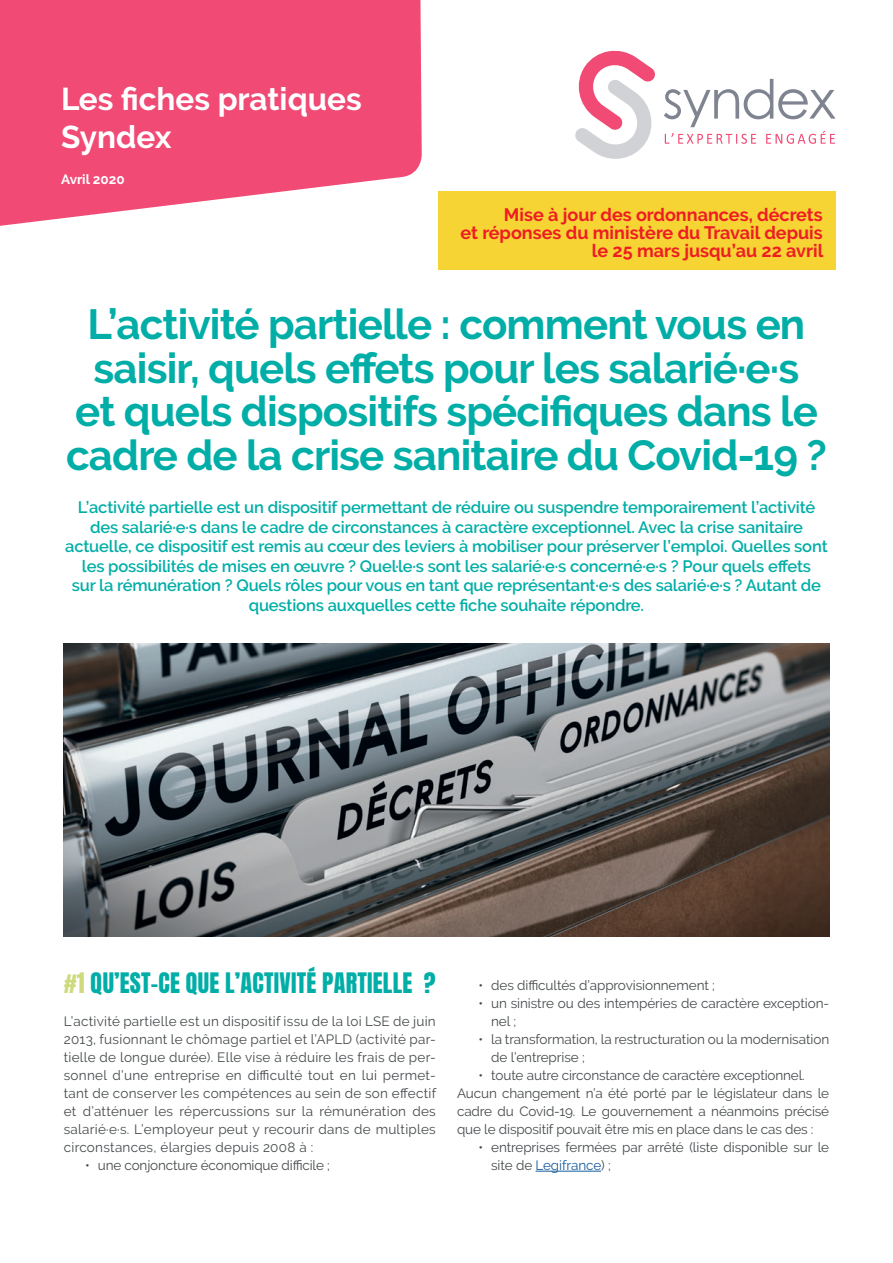
<style>
.page{position:relative;width:893px;height:1263px;background:#fff}
.page>*{position:absolute;margin:0;border:0;box-sizing:border-box;transform-origin:0 0}
.t1{font:700 42px/43.5px "Raleway";letter-spacing:-.02em;color:#00aea7;text-align:center}
.t2{font:700 31.5px/37.8px "Raleway";color:#fff}
.t3{font:24px "Anton";letter-spacing:.01em;color:#00aea7}
.t4{font:700 18px/18px "Raleway";color:#ee1d23;text-align:right}
.t5{font:600 16.5px/19.5px "Raleway";letter-spacing:-.01em;color:#00aea7;text-align:center}
.t6{font:13.5px/18px "Raleway";letter-spacing:-.01em;color:#464a4c}
.t7{font:700 13.5px "Raleway";color:#fff}
.s1{color:#ceda7c}
.s2{color:#175d9e}
</style>
<div class="page">
<img style="left:64px;top:644px;width:765px;height:292px">
<hr style="left:536px;top:1171px;width:65px;height:1px;background:#175d9e">
<svg style="left:0;top:0;width:422px;height:226px;background:#f15f85"></svg>
<svg style="left:575px;top:50px;width:80px;height:109px"></svg>
<svg style="left:664px;top:79px;width:172px;height:65px"></svg>
<div style="left:439px;top:192px;width:397px;height:78px;background:#f6d434"></div>
<h2 class="t2" style="left:61px;top:80px;width:302px">Les fiches pratiques<br>Syndex</h2>
<p class="t7" style="left:61px;top:171px;width:65px">Avril 2020</p>
<h3 class="t4" style="left:460px;top:206px;width:364px">Mise à jour des ordonnances, décrets<br>et réponses du ministère du Travail depuis le 25 mars jusqu’au 22 avril</h3>
<h1 class="t1" style="left:66px;top:303px;width:762px">L’activité partielle : comment vous en saisir, quels effets pour les salarié·e·s<br>et quels dispositifs spécifiques dans le cadre de la crise sanitaire du Covid-19 ?</h1>
<p class="t5" style="left:65px;top:498px;width:764px">L’activité partielle est un dispositif permettant de réduire ou suspendre temporairement l’activité des salarié·e·s dans le cadre de circonstances à caractère exceptionnel. Avec la crise sanitaire actuelle, ce dispositif est remis au cœur des leviers à mobiliser pour préserver l’emploi. Quelles sont les possibilités de mises en œuvre ? Quel·le·s sont les salarié·e·s concerné·e·s ? Pour quels effets<br>sur la rémunération ? Quels rôles pour vous en tant que représentant·e·s des salarié·e·s ? Autant de questions auxquelles cette fiche souhaite répondre.</p>
<h3 class="t3" style="left:64px;top:970px;width:373px"><span class="s1">#1</span> QU’EST-CE QUE L’ACTIVITÉ PARTIELLE ?</h3>
<p class="t6" style="left:64px;top:1012px;width:374px;text-align:justify">L’activité partielle est un dispositif issu de la loi LSE de juin 2013, fusionnant le chômage partiel et l’APLD (activité par&shy;tielle de longue durée). Elle vise à réduire les frais de per&shy;sonnel d’une entreprise en difficulté tout en lui permet&shy;tant de conserver les compétences au sein de son effectif et d’atténuer les répercussions sur la rémunération des salarié·e·s. L’employeur peut y recourir dans de multiples circonstances, élargies depuis 2008 à :</p>
<p class="t6" style="left:85px;top:1156px;width:246px">• une conjoncture économique difficile ;</p>
<p class="t6" style="left:478px;top:976px;width:238px">• des difficultés d’approvisionnement ;</p>
<p class="t6" style="left:491px;top:994px;width:340px;text-indent:-13px">• un sinistre ou des intempéries de caractère exception&shy;nel ;</p>
<p class="t6" style="left:491px;top:1030px;width:340px;text-indent:-13px">• la transformation, la restructuration ou la modernisation de l’entreprise ;</p>
<p class="t6" style="left:457px;top:1066px;width:374px;text-indent:21px">• toute autre circonstance de caractère exceptionnel.<br>Aucun changement n’a été porté par le législateur dans le cadre du Covid-19. Le gouvernement a néanmoins précisé que le dispositif pouvait être mis en place dans le cas des :</p>
<p class="t6" style="left:491px;top:1138px;width:340px;text-indent:-13px">• entreprises fermées par arrêté (liste disponible sur le site de <span class="s2">Legifrance</span>) ;</p>
</div>
